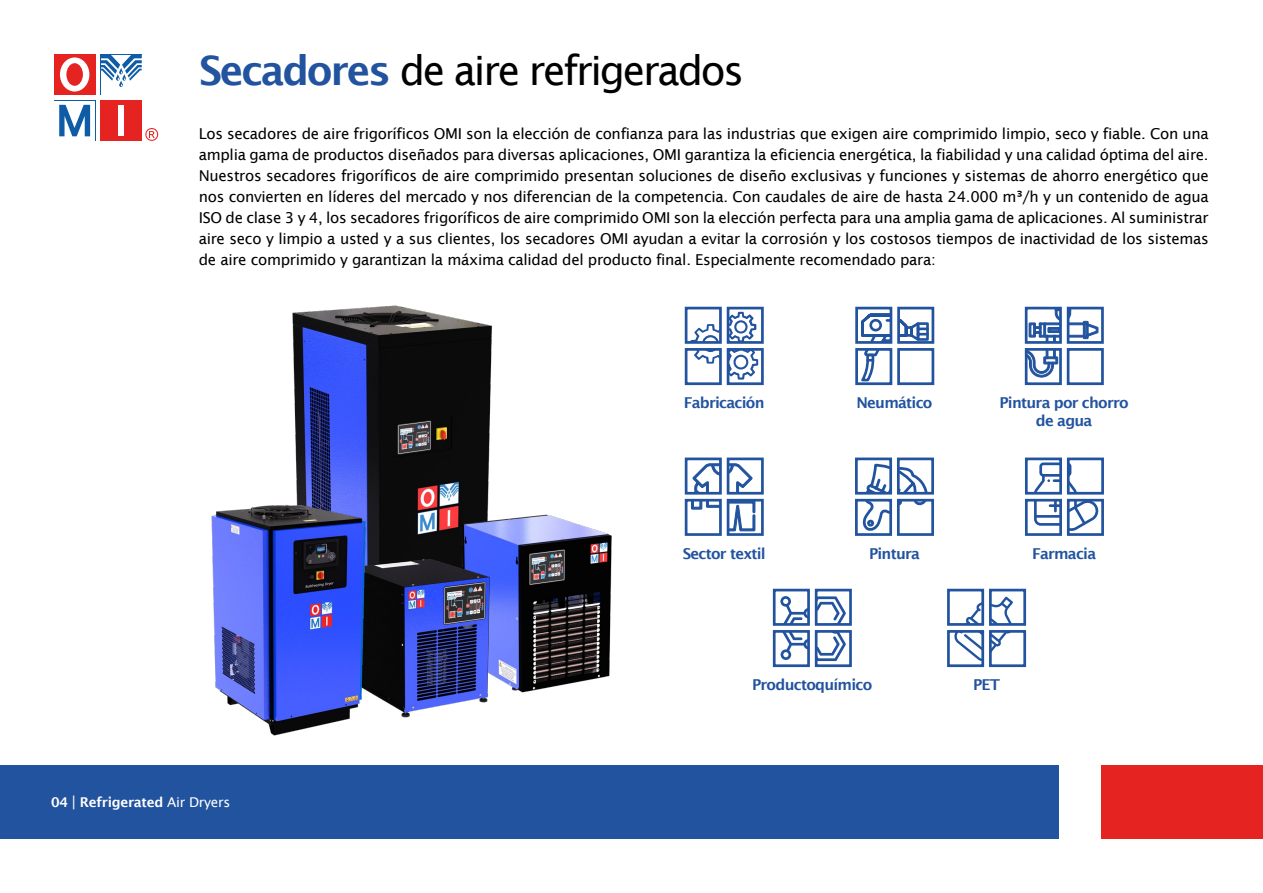
<style>
.page{position:relative;width:1263px;height:893px;background:#fff}
.page>*{position:absolute;margin:0;border:0;box-sizing:border-box;transform-origin:0 0}
.t1{font:40.5px "Lucida Sans";letter-spacing:-.055em;color:#000}
.t2{font:15px/21px "Lucida Sans";letter-spacing:-.02em;color:#000;text-align:justify}
.t3{font:600 15px/18px "Lucida Sans";letter-spacing:-.05em;color:#22539f;text-align:center}
.t4{font:600 13.5px "Lucida Sans";letter-spacing:-.02em;color:#fff}
.s1{font-weight:600;color:#22539f}
.s2{font-weight:400;font-size:15px}
.s3{font-weight:400}
</style>
<div class="page">
<div style="left:0;top:765px;width:1059px;height:74px;background:#22539f"></div>
<div style="left:1101px;top:765px;width:162px;height:74px;background:#e52321"></div>
<div style="left:54px;top:54px;width:41px;height:41px;background:#e52421"></div>
<div style="left:60px;top:57px;width:29px;height:35px;background:#fff;border-radius:50%"></div>
<div style="left:66px;top:63px;width:17px;height:23px;background:#e52421;border-radius:50%"></div>
<div style="left:100px;top:100px;width:42px;height:41px;background:#e52421"></div>
<div style="left:118px;top:105px;width:6px;height:31px;background:#fff"></div>
<svg style="left:54px;top:100px;width:41px;height:1px"></svg>
<svg style="left:59px;top:105px;width:31px;height:31px"></svg>
<svg style="left:100px;top:54px;width:42px;height:33px"></svg>
<svg style="left:145px;top:128px;width:13px;height:13px"></svg>
<img style="left:292px;top:305px;width:200px;height:250px">
<img style="left:440px;top:506px;width:172px;height:187px">
<img style="left:407px;top:555px;width:98px;height:163px">
<img style="left:211px;top:501px;width:196px;height:235px">
<svg style="left:684px;top:306px;width:80px;height:80px"></svg>
<svg style="left:684px;top:457px;width:80px;height:79px"></svg>
<svg style="left:1024px;top:306px;width:80px;height:80px"></svg>
<svg style="left:855px;top:306px;width:80px;height:80px"></svg>
<svg style="left:855px;top:457px;width:79px;height:79px"></svg>
<svg style="left:947px;top:588px;width:80px;height:80px"></svg>
<svg style="left:772px;top:588px;width:80px;height:80px"></svg>
<svg style="left:1025px;top:457px;width:79px;height:79px"></svg>
<h1 class="t1" style="left:199px;top:48px;width:547px"><span class="s1">Secadores</span> de aire refrigerados</h1>
<p class="t2" style="left:199px;top:123px;width:1011px">Los secadores de aire frigoríficos OMI son la elección de confianza para las industrias que exigen aire comprimido limpio, seco y fiable. Con una amplia gama de productos diseñados para diversas aplicaciones, OMI garantiza la eficiencia energética, la fiabilidad y una calidad óptima del aire.<br>Nuestros secadores frigoríficos de aire comprimido presentan soluciones de diseño exclusivas y funciones y sistemas de ahorro energético que nos convierten en líderes del mercado y nos diferencian de la competencia. Con caudales de aire de hasta 24.000 m³/h y un contenido de agua ISO de clase 3 y 4, los secadores frigoríficos de aire comprimido OMI son la elección perfecta para una amplia gama de aplicaciones. Al suministrar aire seco y limpio a usted y a sus clientes, los secadores OMI ayudan a evitar la corrosión y los costosos tiempos de inactividad de los sistemas de aire comprimido y garantizan la máxima calidad del producto final. Especialmente recomendado para:</p>
<p class="t3" style="left:684px;top:393px;width:82px">Fabricación</p>
<p class="t3" style="left:683px;top:544px;width:85px">Sector textil</p>
<p class="t3" style="left:856px;top:393px;width:78px">Neumático</p>
<p class="t3" style="left:999px;top:393px;width:131px">Pintura por chorro de agua</p>
<p class="t3" style="left:869px;top:544px;width:52px">Pintura</p>
<p class="t3" style="left:1032px;top:544px;width:66px">Farmacia</p>
<p class="t4" style="left:51px;top:794px;width:181px">04 <span class="s2">|</span> Refrigerated <span class="s3">Air Dryers</span></p>
<p class="t3" style="left:752px;top:675px;width:122px">Productoquímico</p>
<p class="t3" style="left:973px;top:675px;width:29px">PET</p>
</div>
